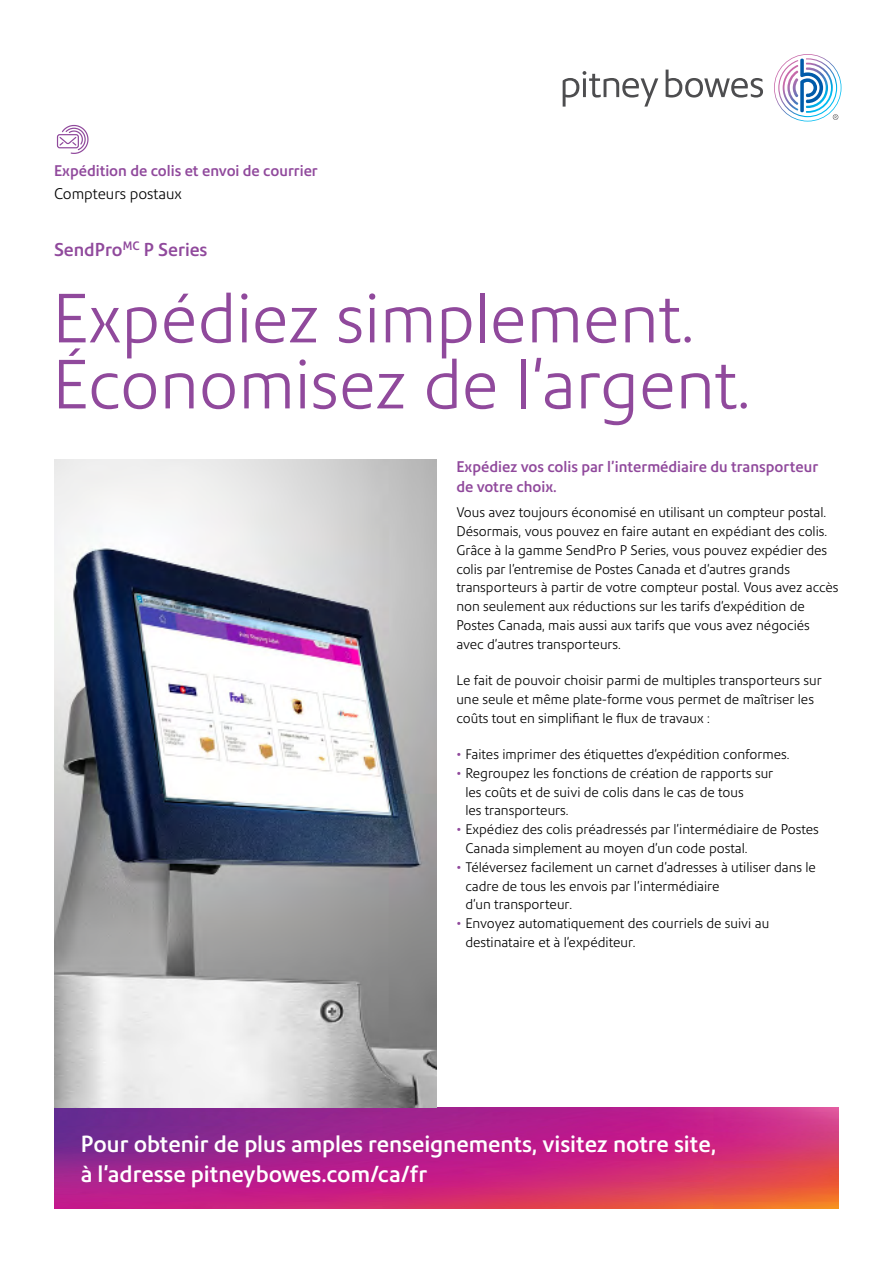
<style>
.page{position:relative;width:893px;height:1263px;background:#fff}
.page>*{position:absolute;margin:0;border:0;box-sizing:border-box;transform-origin:0 0}
.t1{font:300 67.5px/66px "Precision Sans";color:#90499c}
.t2{font:500 22.5px/30px "Precision Sans";color:#fff}
.t3{font:500 18px "Precision Sans";color:#90499c}
.t4{font:500 15px/19.5px "Precision Sans";color:#90499c}
.t5{font:300 15px "Precision Sans";color:#000}
.t6{font:300 13.5px/18.8px "Precision Sans";color:#000}
.s1{color:#90499c}
</style>
<div class="page">
<img style="left:54px;top:1107px;width:785px;height:101px">
<div style="left:57px;top:134px;width:22px;height:14px;border:1px solid #90499c;border-radius:2px"></div>
<svg style="left:58px;top:124px;width:31px;height:30px"></svg>
<img style="left:54px;top:459px;width:383px;height:648px">
<svg style="left:563px;top:70px;width:200px;height:37px"></svg>
<svg style="left:774px;top:54px;width:67px;height:68px"></svg>
<p class="t4" style="left:54px;top:161px;width:265px">Expédition de colis et envoi de courrier</p>
<p class="t5" style="left:54px;top:185px;width:129px">Compteurs postaux</p>
<h3 class="t3" style="left:54px;top:238px;width:155px">SendPro<sup>MC</sup> P Series</h3>
<h1 class="t1" style="left:52px;top:285px;width:699px">Expédiez simplement.<br>Économisez de l'argent.</h1>
<p class="t4" style="left:456px;top:457px;width:363px">Expédiez vos colis par l’intermédiaire du transporteur de votre choix.</p>
<p class="t6" style="left:456px;top:503px;width:384px">Vous avez toujours économisé en utilisant un compteur postal.<br>Désormais, vous pouvez en faire autant en expédiant des colis.<br>Grâce à la gamme SendPro P Series, vous pouvez expédier des colis par l'entremise de Postes Canada et d'autres grands transporteurs à partir de votre compteur postal. Vous avez accès non seulement aux réductions sur les tarifs d'expédition de Postes Canada, mais aussi aux tarifs que vous avez négociés avec d'autres transporteurs.</p>
<p class="t6" style="left:456px;top:671px;width:367px">Le fait de pouvoir choisir parmi de multiples transporteurs sur une seule et même plate-forme vous permet de maîtriser les coûts tout en simplifiant le flux de travaux :</p>
<p class="t6" style="left:456px;top:745px;width:335px"><span class="s1">•</span> Faites imprimer des étiquettes d'expédition conformes.</p>
<p class="t6" style="left:465px;top:764px;width:309px;text-indent:-9px"><span class="s1">•</span> Regroupez les fonctions de création de rapports sur les coûts et de suivi de colis dans le cas de tous<br>les transporteurs.</p>
<p class="t6" style="left:465px;top:820px;width:355px;text-indent:-9px"><span class="s1">•</span> Expédiez des colis préadressés par l'intermédiaire de Postes<br>Canada simplement au moyen d'un code postal.</p>
<p class="t6" style="left:465px;top:857px;width:352px;text-indent:-9px"><span class="s1">•</span> Téléversez facilement un carnet d'adresses à utiliser dans le cadre de tous les envois par l'intermédiaire<br>d'un transporteur.</p>
<p class="t6" style="left:465px;top:914px;width:305px;text-indent:-9px"><span class="s1">•</span> Envoyez automatiquement des courriels de suivi au destinataire et à l'expéditeur.</p>
<h2 class="t2" style="left:81px;top:1129px;width:637px">Pour obtenir de plus amples renseignements, visitez notre site, à l'adresse pitneybowes.com/ca/fr</h2>
</div>
